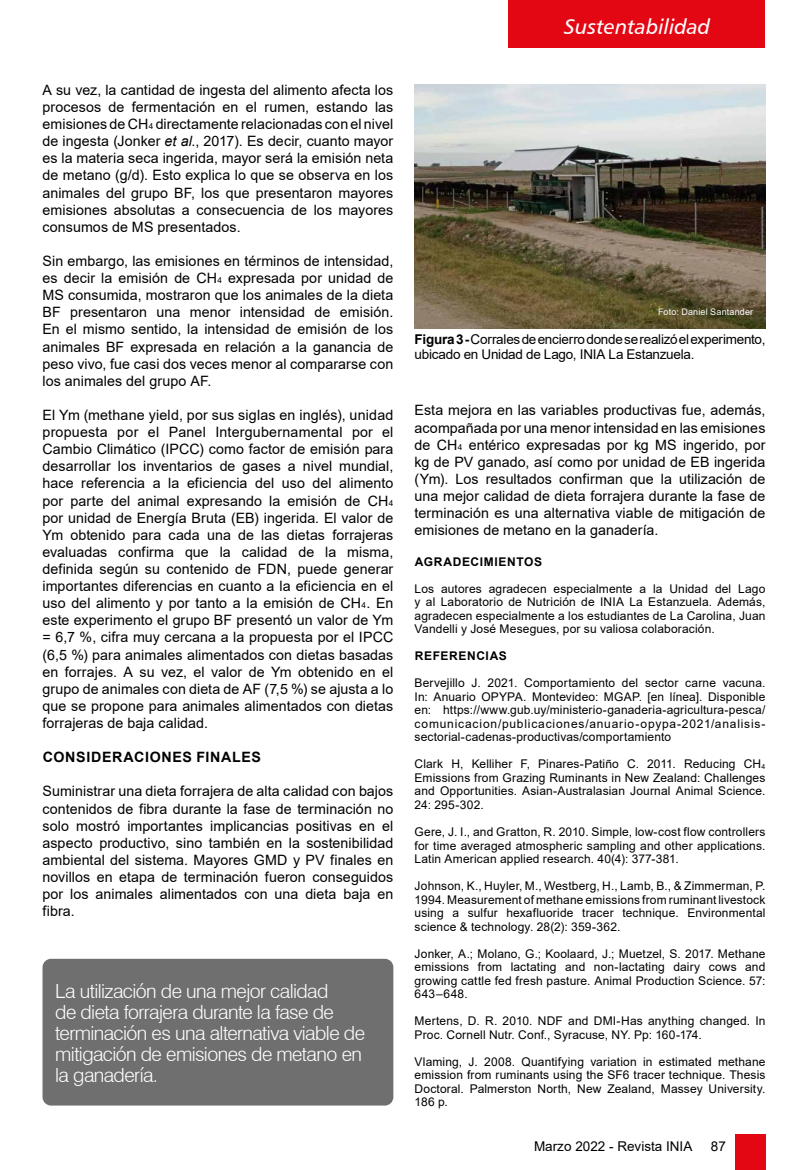
<style>
.page{position:relative;width:808px;height:1170px;background:#fff}
.page>*{position:absolute;margin:0;border:0;box-sizing:border-box;transform-origin:0 0}
.t1{font:21px "Humanist 777 BT Italic B";color:#fff}
.t2{font:300 19.5px/21px "Swiss 721 BT";letter-spacing:-.03em;color:#fff}
.t3{font:14.25px/17.1px "Arial";letter-spacing:.005em;color:#000;text-align:justify}
.t4{font:700 14.25px "Arial";letter-spacing:.045em;color:#000}
.t5{font:13.5px/15px "Arial";letter-spacing:-.015em;color:#000}
.t6{font:12px/13.5px "Arial";letter-spacing:.01em;color:#000;text-align:justify}
.t7{font:700 12px "Arial";letter-spacing:.05em;color:#000}
.t8{font:9px "Arial";letter-spacing:.02em;color:#fff}
.s1{font-size:8.25px}
.s2{font-style:italic}
.s3{font-weight:700}
.s4{font-size:6.9px}
</style>
<div class="page">
<div style="left:508px;top:0;width:257px;height:47px;background:#e30613"></div>
<div style="left:734px;top:1134px;width:31px;height:35px;background:#e30613"></div>
<div style="left:43px;top:958px;width:350px;height:147px;background:#706f6f;border-radius:9px"></div>
<img style="left:415px;top:84px;width:350px;height:244px">
<p class="t3" style="left:43px;top:81px;width:352px">A su vez, la cantidad de ingesta del alimento afecta los procesos de fermentación en el rumen, estando las emisiones de CH<span class="s1">4</span> directamente relacionadas con el nivel de ingesta (Jonker <span class="s2">et al</span>., 2017). Es decir, cuanto mayor es la materia seca ingerida, mayor será la emisión neta de metano (g/d). Esto explica lo que se observa en los animales del grupo BF, los que presentaron mayores emisiones absolutas a consecuencia de los mayores consumos de MS presentados.</p>
<p class="t3" style="left:43px;top:252px;width:352px">Sin embargo, las emisiones en términos de intensidad, es decir la emisión de CH<span class="s1">4</span> expresada por unidad de MS consumida, mostraron que los animales de la dieta BF presentaron una menor intensidad de emisión.<br>En el mismo sentido, la intensidad de emisión de los animales BF expresada en relación a la ganancia de peso vivo, fue casi dos veces menor al compararse con los animales del grupo AF.</p>
<p class="t3" style="left:43px;top:406px;width:352px">El Ym (methane yield, por sus siglas en inglés), unidad propuesta por el Panel Intergubernamental por el Cambio Climático (IPCC) como factor de emisión para desarrollar los inventarios de gases a nivel mundial, hace referencia a la eficiencia del uso del alimento por parte del animal expresando la emisión de CH<span class="s1">4 </span>por unidad de Energía Bruta (EB) ingerida. El valor de Ym obtenido para cada una de las dietas forrajeras evaluadas confirma que la calidad de la misma, definida según su contenido de FDN, puede generar importantes diferencias en cuanto a la eficiencia en el uso del alimento y por tanto a la emisión de CH<span class="s1">4</span>. En este experimento el grupo BF presentó un valor de Ym = 6,7 %, cifra muy cercana a la propuesta por el IPCC (6,5 %) para animales alimentados con dietas basadas en forrajes. A su vez, el valor de Ym obtenido en el grupo de animales con dieta de AF (7,5 %) se ajusta a lo que se propone para animales alimentados con dietas forrajeras de baja calidad.</p>
<p class="t4" style="left:43px;top:747px;width:220px">CONSIDERACIONES FINALES</p>
<p class="t3" style="left:43px;top:782px;width:352px">Suministrar una dieta forrajera de alta calidad con bajos contenidos de fibra durante la fase de terminación no solo mostró importantes implicancias positivas en el aspecto productivo, sino también en la sostenibilidad ambiental del sistema. Mayores GMD y PV finales en novillos en etapa de terminación fueron conseguidos por los animales alimentados con una dieta baja en fibra.</p>
<h2 class="t2" style="left:55px;top:979px;width:311px">La utilización de una mejor calidad<br>de dieta forrajera durante la fase de terminación es una alternativa viable de mitigación de emisiones de metano en la ganadería.</h2>
<h1 class="t1" style="left:564px;top:13px;width:147px">Sustentabilidad</h1>
<p class="t8" style="left:658px;top:306px;width:97px">Foto: Daniel Santander</p>
<p class="t5" style="left:415px;top:332px;width:352px"><span class="s3">Figura 3 -</span> Corrales de encierro donde se realizó el experimento, ubicado en Unidad de Lago, INIA La Estanzuela.</p>
<p class="t3" style="left:415px;top:402px;width:352px">Esta mejora en las variables productivas fue, además, acompañada por una menor intensidad en las emisiones de CH<span class="s1">4</span> entérico expresadas por kg MS ingerido, por kg de PV ganado, así como por unidad de EB ingerida (Ym). Los resultados confirman que la utilización de una mejor calidad de dieta forrajera durante la fase de terminación es una alternativa viable de mitigación de emisiones de metano en la ganadería.</p>
<p class="t7" style="left:415px;top:553px;width:129px">AGRADECIMIENTOS</p>
<p class="t6" style="left:415px;top:581px;width:352px">Los autores agradecen especialmente a la Unidad del Lago y al Laboratorio de Nutrición de INIA La Estanzuela. Además, agradecen especialmente a los estudiantes de La Carolina, Juan Vandelli y José Mesegues, por su valiosa colaboración.</p>
<p class="t7" style="left:415px;top:647px;width:94px">REFERENCIAS</p>
<p class="t6" style="left:415px;top:676px;width:352px">Bervejillo J. 2021. Comportamiento del sector carne vacuna.<br>In: Anuario OPYPA. Montevideo: MGAP. [en línea]. Disponible en: https://www.gub.uy/ministerio-ganaderia-agricultura-pesca/ comunicacion/publicaciones/anuario-opypa-2021/analisis&shy;sectorial-cadenas-productivas/comportamiento</p>
<p class="t6" style="left:415px;top:757px;width:352px">Clark H, Kelliher F, Pinares-Patiño C. 2011. Reducing CH<span class="s4">4<br></span>Emissions from Grazing Ruminants in New Zealand: Challenges and Opportunities. Asian-Australasian Journal Animal Science.<br>24: 295-302.</p>
<p class="t6" style="left:415px;top:824px;width:352px">Gere, J. I., and Gratton, R. 2010. Simple, low-cost flow controllers for time averaged atmospheric sampling and other applications.<br>Latin American applied research. 40(4): 377-381.</p>
<p class="t6" style="left:415px;top:878px;width:352px">Johnson, K., Huyler, M., Westberg, H., Lamb, B., &amp; Zimmerman, P.<br>1994. Measurement of methane emissions from ruminant livestock using a sulfur hexafluoride tracer technique. Environmental science &amp; technology. 28(2): 359-362.</p>
<p class="t6" style="left:415px;top:946px;width:352px">Jonker, A.; Molano, G.; Koolaard, J.; Muetzel, S. 2017. Methane emissions from lactating and non-lactating dairy cows and growing cattle fed fresh pasture. Animal Production Science. 57:<br>643–648.</p>
<p class="t6" style="left:415px;top:1013px;width:352px">Mertens, D. R. 2010. NDF and DMI-Has anything changed. In<br>Proc. Cornell Nutr. Conf., Syracuse, NY. Pp: 160-174.</p>
<p class="t6" style="left:415px;top:1054px;width:352px">Vlaming, J. 2008. Quantifying variation in estimated methane emission from ruminants using the SF6 tracer technique. Thesis Doctoral. Palmerston North, New Zealand, Massey University.<br>186 p.</p>
<p class="t5" style="left:534px;top:1138px;width:160px">Marzo 2022 - Revista INIA</p>
<p class="t5" style="left:711px;top:1138px;width:17px">87</p>
</div>
